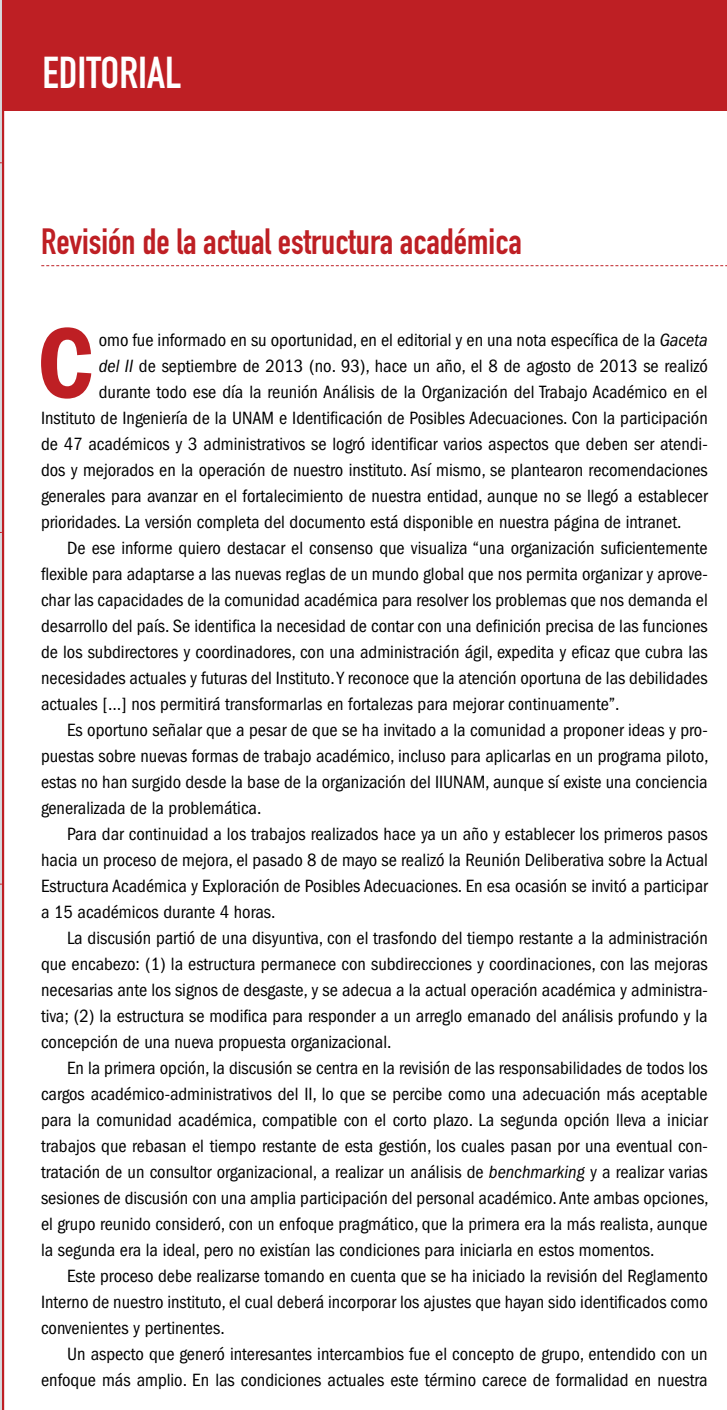
<style>
.page{position:relative;width:727px;height:1410px;background:#fff}
.page>*{position:absolute;margin:0;border:0;box-sizing:border-box;transform-origin:0 0}
.t1{font:103.8px "ITC Franklin Gothic Std Dm Cd";color:#be1f24}
.t2{font:44px "DIN Engschrift Std";color:#fff}
.t3{font:36px "DIN Engschrift Std";color:#be1f24}
.t4{font:condensed 18.4px "ITC Franklin Gothic Std";color:#000}
.s1{font-style:italic}
</style>
<div class="page">
<div style="left:0;top:0;width:726px;height:111px;background:#be1f24"></div>
<hr style="left:0;top:0;width:2px;height:1410px;background:#d6dbde">
<hr style="left:2px;top:0;width:2px;height:1410px;background:#be1f24">
<svg style="left:41px;top:265px;width:685px;height:1px"></svg>
<h2 class="t2" style="left:42px;top:47px;width:140px">Editorial</h2>
<h3 class="t3" style="left:41px;top:220px;width:482px">Revisión de la actual estructura académica</h3>
<h1 class="t1" style="left:37px;top:304px;width:58px">C</h1>
<p class="t4" style="left:99px;top:329px;width:610px">omo fue informado en su oportunidad, en el editorial y en una nota específica de la <span class="s1">Gaceta</span></p>
<p class="t4" style="left:99px;top:355px;width:610px"><span class="s1">del II</span> de septiembre de 2013 (no. 93), hace un año, el 8 de agosto de 2013 se realizó</p>
<p class="t4" style="left:99px;top:381px;width:610px">durante todo ese día la reunión Análisis de la Organización del Trabajo Académico en el</p>
<p class="t4" style="left:41px;top:407px;width:668px">Instituto de Ingeniería de la UNAM e Identificación de Posibles Adecuaciones. Con la participación</p>
<p class="t4" style="left:41px;top:433px;width:668px">de 47 académicos y 3 administrativos se logró identificar varios aspectos que deben ser atendi-</p>
<p class="t4" style="left:41px;top:459px;width:668px">dos y mejorados en la operación de nuestro instituto. Así mismo, se plantearon recomendaciones</p>
<p class="t4" style="left:41px;top:485px;width:668px">generales para avanzar en el fortalecimiento de nuestra entidad, aunque no se llegó a establecer</p>
<p class="t4" style="left:41px;top:511px;width:641px">prioridades. La versión completa del documento está disponible en nuestra página de intranet.</p>
<p class="t4" style="left:67px;top:537px;width:642px">De ese informe quiero destacar el consenso que visualiza “una organización suficientemente</p>
<p class="t4" style="left:41px;top:563px;width:668px">flexible para adaptarse a las nuevas reglas de un mundo global que nos permita organizar y aprove-</p>
<p class="t4" style="left:41px;top:589px;width:668px">char las capacidades de la comunidad académica para resolver los problemas que nos demanda el</p>
<p class="t4" style="left:41px;top:615px;width:668px">desarrollo del país. Se identifica la necesidad de contar con una definición precisa de las funciones</p>
<p class="t4" style="left:41px;top:641px;width:668px">de los subdirectores y coordinadores, con una administración ágil, expedita y eficaz que cubra las</p>
<p class="t4" style="left:41px;top:667px;width:668px">necesidades actuales y futuras del Instituto. Y reconoce que la atención oportuna de las debilidades</p>
<p class="t4" style="left:41px;top:693px;width:580px">actuales […] nos permitirá transformarlas en fortalezas para mejorar continuamente”.</p>
<p class="t4" style="left:67px;top:719px;width:642px">Es oportuno señalar que a pesar de que se ha invitado a la comunidad a proponer ideas y pro-</p>
<p class="t4" style="left:41px;top:745px;width:668px">puestas sobre nuevas formas de trabajo académico, incluso para aplicarlas en un programa piloto,</p>
<p class="t4" style="left:41px;top:771px;width:668px">estas no han surgido desde la base de la organización del IIUNAM, aunque sí existe una conciencia</p>
<p class="t4" style="left:41px;top:797px;width:222px">generalizada de la problemática.</p>
<p class="t4" style="left:67px;top:823px;width:642px">Para dar continuidad a los trabajos realizados hace ya un año y establecer los primeros pasos</p>
<p class="t4" style="left:41px;top:849px;width:668px">hacia un proceso de mejora, el pasado 8 de mayo se realizó la Reunión Deliberativa sobre la Actual</p>
<p class="t4" style="left:41px;top:875px;width:668px">Estructura Académica y Exploración de Posibles Adecuaciones. En esa ocasión se invitó a participar</p>
<p class="t4" style="left:41px;top:901px;width:236px">a 15 académicos durante 4 horas.</p>
<p class="t4" style="left:67px;top:927px;width:642px">La discusión partió de una disyuntiva, con el trasfondo del tiempo restante a la administración</p>
<p class="t4" style="left:41px;top:953px;width:668px">que encabezo: (1) la estructura permanece con subdirecciones y coordinaciones, con las mejoras</p>
<p class="t4" style="left:41px;top:979px;width:668px">necesarias ante los signos de desgaste, y se adecua a la actual operación académica y administra-</p>
<p class="t4" style="left:41px;top:1005px;width:668px">tiva; (2) la estructura se modifica para responder a un arreglo emanado del análisis profundo y la</p>
<p class="t4" style="left:41px;top:1031px;width:352px">concepción de una nueva propuesta organizacional.</p>
<p class="t4" style="left:67px;top:1057px;width:642px">En la primera opción, la discusión se centra en la revisión de las responsabilidades de todos los</p>
<p class="t4" style="left:41px;top:1083px;width:668px">cargos académico-administrativos del II, lo que se percibe como una adecuación más aceptable</p>
<p class="t4" style="left:41px;top:1109px;width:668px">para la comunidad académica, compatible con el corto plazo. La segunda opción lleva a iniciar</p>
<p class="t4" style="left:41px;top:1135px;width:668px">trabajos que rebasan el tiempo restante de esta gestión, los cuales pasan por una eventual con-</p>
<p class="t4" style="left:41px;top:1161px;width:668px">tratación de un consultor organizacional, a realizar un análisis de <span class="s1">benchmarking</span> y a realizar varias</p>
<p class="t4" style="left:41px;top:1187px;width:669px">sesiones de discusión con una amplia participación del personal académico. Ante ambas opciones,</p>
<p class="t4" style="left:41px;top:1213px;width:668px">el grupo reunido consideró, con un enfoque pragmático, que la primera era la más realista, aunque</p>
<p class="t4" style="left:41px;top:1239px;width:614px">la segunda era la ideal, pero no existían las condiciones para iniciarla en estos momentos.</p>
<p class="t4" style="left:67px;top:1265px;width:642px">Este proceso debe realizarse tomando en cuenta que se ha iniciado la revisión del Reglamento</p>
<p class="t4" style="left:41px;top:1291px;width:668px">Interno de nuestro instituto, el cual deberá incorporar los ajustes que hayan sido identificados como</p>
<p class="t4" style="left:41px;top:1317px;width:185px">convenientes y pertinentes.</p>
<p class="t4" style="left:67px;top:1343px;width:642px">Un aspecto que generó interesantes intercambios fue el concepto de grupo, entendido con un</p>
<p class="t4" style="left:41px;top:1369px;width:668px">enfoque más amplio. En las condiciones actuales este término carece de formalidad en nuestra</p>
</div>
